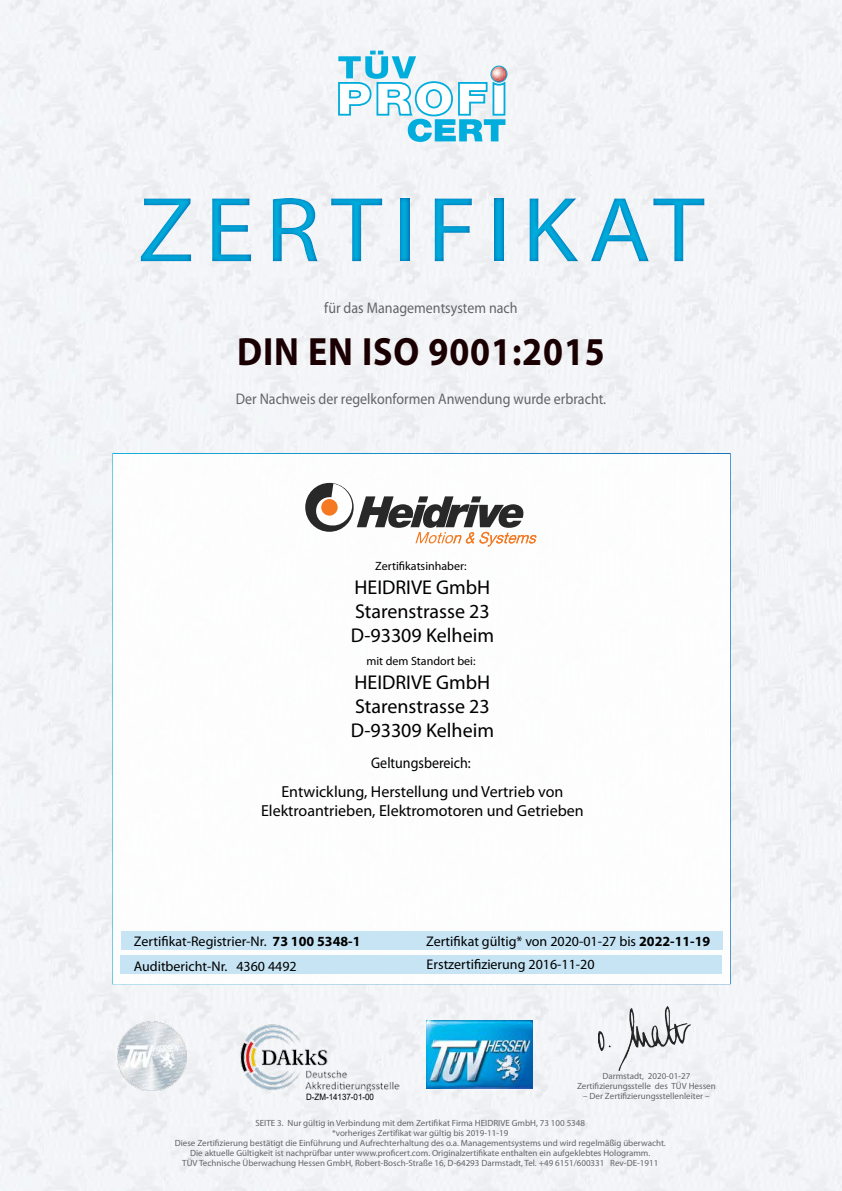
<style>
.page{position:relative;width:842px;height:1191px;background:#f3f4f7}
.page>*{position:absolute;margin:0;border:0;box-sizing:border-box;transform-origin:0 0}
.t1{font:93px "Myriad Pro";letter-spacing:.1em;color:#00addc;scale:1.1 1}
.t2{font:700 39.6px "Myriad Pro";letter-spacing:.025em;color:#1a0002;scale:.91 1}
.t3{font:20px/24px "Myriad Pro";color:#000}
.t4{font:16px/18px "Myriad Pro";color:#000;text-align:center}
.t5{font:15.4px "Myriad Pro";color:#636466;scale:.91 1}
.t6{font:15.4px "Myriad Pro";color:#000;scale:.91 1}
.t7{font:14px/24.6px "Myriad Pro";color:#000}
.t8{font:12px "Myriad Pro";color:#000}
.t9{font:9px/10px "Myriad Pro";color:#636466;text-align:center}
.t10{font:8.8px "Arial";color:#000;scale:.91 1}
.s1{font-weight:700}
</style>
<div class="page">
<div style="left:734px;top:566px;width:108px;height:47px;background:#f2f4f6"></div>
<svg style="left:338px;top:51px;width:169px;height:91px"></svg>
<img style="left:241px;top:1024px;width:158px;height:67px">
<img style="left:427px;top:1020px;width:106px;height:69px">
<div style="left:112px;top:453px;width:619px;height:531px;background:#fff;border:2px solid #fff"></div>
<div style="left:120px;top:955px;width:602px;height:19px;background:#c0e2f3"></div>
<div style="left:121px;top:931px;width:601px;height:19px;background:#c0e2f3"></div>
<div style="left:731px;top:455px;width:111px;height:40px;background:#f2f4f6"></div>
<div style="left:731px;top:793px;width:81px;height:72px;background:#f2f4f6"></div>
<div style="left:732px;top:670px;width:104px;height:47px;background:#f2f4f6"></div>
<img style="left:598px;top:1006px;width:92px;height:64px">
<div style="left:0;top:172px;width:842px;height:114px;background:#006bb6;opacity:.75"></div>
<img style="left:117px;top:1021px;width:70px;height:69px">
<div style="left:305px;top:483px;width:49px;height:49px;background:#292829;border-radius:50%"></div>
<svg style="left:316px;top:484px;width:221px;height:62px"></svg>
<h1 class="t1" style="left:138px;top:173px;width:517px">ZERTIFIKAT</h1>
<h3 class="t5" style="left:324px;top:298px;width:214px">für das Managementsystem nach</h3>
<h2 class="t2" style="left:237px;top:326px;width:406px">DIN EN ISO 9001:2015</h2>
<h3 class="t5" style="left:236px;top:389px;width:408px">Der Nachweis der regelkonformen Anwendung wurde erbracht.</h3>
<h3 class="t8" style="left:375px;top:559px;width:93px">Zertifikatsinhaber:</h3>
<h3 class="t3" style="left:351px;top:575px;width:145px">HEIDRIVE GmbH<br>Starenstrasse 23<br>D-93309 Kelheim</h3>
<h3 class="t8" style="left:366px;top:653px;width:111px">mit dem Standort bei:</h3>
<h3 class="t3" style="left:351px;top:670px;width:145px">HEIDRIVE GmbH<br>Starenstrasse 23<br>D-93309 Kelheim</h3>
<h3 class="t6" style="left:371px;top:753px;width:111px">Geltungsbereich:</h3>
<h3 class="t4" style="left:261px;top:783px;width:324px">Entwicklung, Herstellung und Vertrieb von<br>Elektroantrieben, Elektromotoren und Getrieben</h3>
<h3 class="t7" style="left:134px;top:929px;width:228px">Zertifikat-Registrier-Nr. <span class="s1">73 100 5348-1<br></span>Auditbericht-Nr. 4360 4492</h3>
<p class="t10" style="left:306px;top:1090px;width:76px">D-ZM-14137-01-00</p>
<h3 class="t7" style="left:426px;top:929px;width:286px">Zertifikat gültig* von 2020-01-27 bis <span class="s1">2022-11-19</span></h3>
<h3 class="t7" style="left:427px;top:952px;width:169px">Erstzertifizierung 2016-11-20</h3>
<p class="t9" style="left:577px;top:1071px;width:140px">Darmstadt, 2020-01-27<br>Zertifizierungsstelle des TÜV Hessen</p>
<p class="t9" style="left:583px;top:1091px;width:128px">– Der Zertifizierungsstellenleiter –</p>
<p class="t9" style="left:175px;top:1118px;width:493px">SEITE 3. Nur gültig in Verbindung mit dem Zertifikat Firma HEIDRIVE GmbH, 73 100 5348<br>*vorheriges Zertifikat war gültig bis 2019-11-19<br>Diese Zertifizierung bestätigt die Einführung und Aufrechterhaltung des o.a. Managementsystems und wird regelmäßig überwacht.<br>Die aktuelle Gültigkeit ist nachprüfbar unter www.proficert.com. Originalzertifikate enthalten ein aufgeklebtes Hologramm.<br>TÜV Technische Überwachung Hessen GmbH, Robert-Bosch-Straße 16, D-64293 Darmstadt, Tel. +49 6151/600331 Rev-DE-1911</p>
</div>
